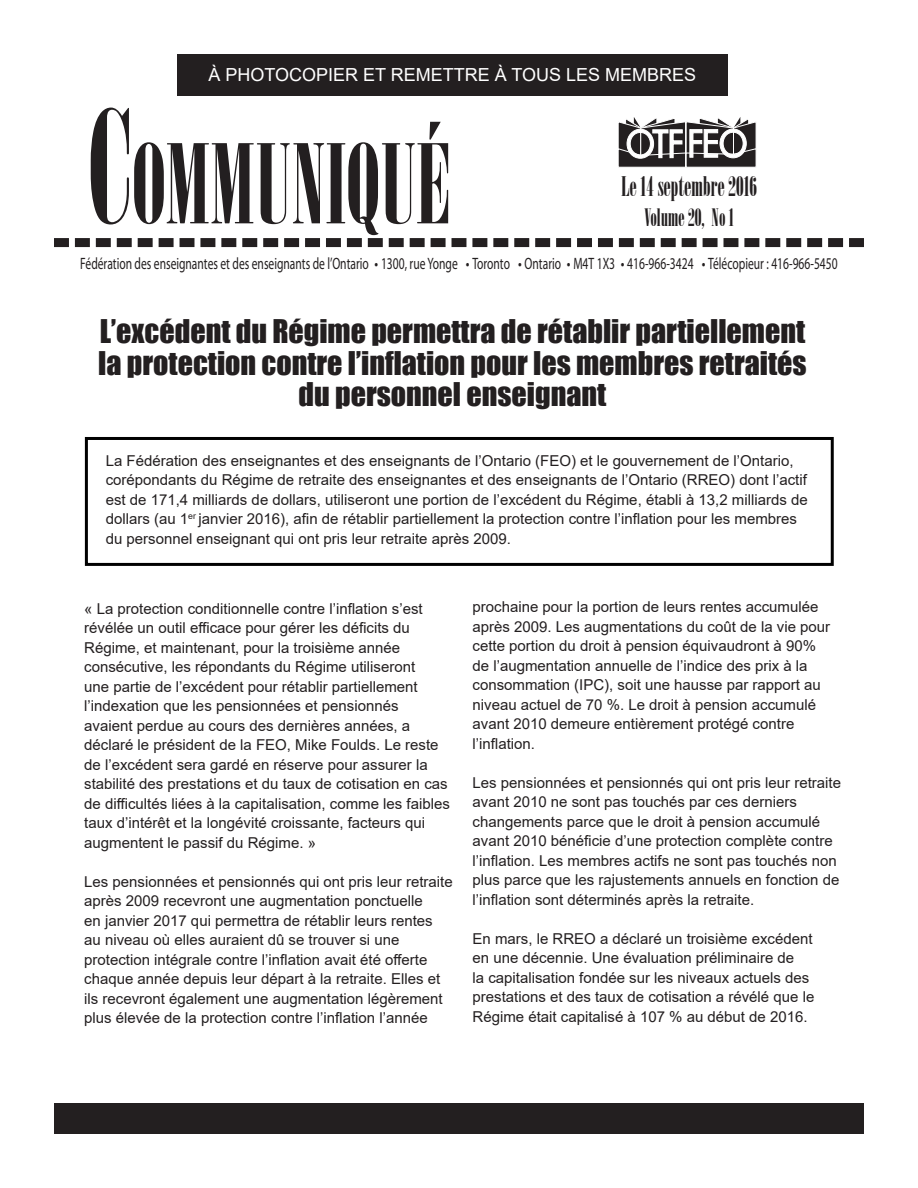
<style>
.page{position:relative;width:918px;height:1188px;background:#fff}
.page>*{position:absolute;margin:0;border:0;box-sizing:border-box;transform-origin:0 0}
.t1{font:109.2px "Bodoni MT Poster Compressed";color:#231f20}
.t2{font:30px/31.5px "Impact";color:#231f20;text-align:center}
.t3{font:27px "Bodoni MT Poster Compressed";color:#231f20}
.t4{font:24px "Bodoni MT Poster Compressed";color:#231f20}
.t5{font:18px "Arial";color:#fff}
.t6{font:16.5px "Myriad Pro";color:#231f20;scale:.7 1}
.t7{font:15px/19.5px "Arial";color:#231f20}
.s1{font-size:156px}
</style>
<div class="page">
<svg style="left:54px;top:238px;width:810px;height:9px"></svg>
<svg style="left:618px;top:117px;width:138px;height:51px"></svg>
<div style="left:178px;top:54px;width:550px;height:41px;background:#231f20"></div>
<div style="left:85px;top:437px;width:749px;height:129px;border:3px solid #000"></div>
<div style="left:54px;top:1104px;width:810px;height:30px;background:#231f20"></div>
<p class="t5" style="left:208px;top:62px;width:489px">À PHOTOCOPIER ET REMETTRE À TOUS LES MEMBRES</p>
<h1 class="t1" style="left:88px;top:122px;width:363px"><span class="s1">C</span>OMMUNIQUÉ</h1>
<p class="t6" style="left:80px;top:253px;width:1084px">Fédération des enseignantes et des enseignants de l’Ontario • 1300, rue Yonge • Toronto • Ontario • M4T 1X3 • 416-966-3424 • Télécopieur : 416-966-5450</p>
<h3 class="t3" style="left:621px;top:171px;width:137px">Le 14 septembre 2016</h3>
<h3 class="t4" style="left:644px;top:204px;width:91px">Volume 20, No 1</h3>
<h2 class="t2" style="left:98px;top:315px;width:710px">L’excédent du Régime permettra de rétablir partiellement la protection contre l’inflation pour les membres retraités du personnel enseignant</h2>
<p class="t7" style="left:106px;top:451px;width:703px">La Fédération des enseignantes et des enseignants de l’Ontario (FEO) et le gouvernement de l’Ontario, corépondants du Régime de retraite des enseignantes et des enseignants de l’Ontario (RREO) dont l’actif est de 171,4 milliards de dollars, utiliseront une portion de l’excédent du Régime, établi à 13,2 milliards de dollars (au 1<sup>er</sup> janvier 2016), afin de rétablir partiellement la protection contre l’inflation pour les membres du personnel enseignant qui ont pris leur retraite après 2009.</p>
<p class="t7" style="left:84px;top:598px;width:367px">« La protection conditionnelle contre l’inflation s’est révélée un outil efficace pour gérer les déficits du Régime, et maintenant, pour la troisième année consécutive, les répondants du Régime utiliseront<br>une partie de l’excédent pour rétablir partiellement l’indexation que les pensionnées et pensionnés avaient perdue au cours des dernières années, a déclaré le président de la FEO, Mike Foulds. Le reste de l’excédent sera gardé en réserve pour assurer la stabilité des prestations et du taux de cotisation en cas de difficultés liées à la capitalisation, comme les faibles taux d’intérêt et la longévité croissante, facteurs qui augmentent le passif du Régime. »</p>
<p class="t7" style="left:84px;top:871px;width:370px">Les pensionnées et pensionnés qui ont pris leur retraite après 2009 recevront une augmentation ponctuelle<br>en janvier 2017 qui permettra de rétablir leurs rentes au niveau où elles auraient dû se trouver si une protection intégrale contre l’inflation avait été offerte chaque année depuis leur départ à la retraite. Elles et ils recevront également une augmentation légèrement plus élevée de la protection contre l’inflation l’année</p>
<p class="t7" style="left:473px;top:597px;width:359px">prochaine pour la portion de leurs rentes accumulée après 2009. Les augmentations du coût de la vie pour cette portion du droit à pension équivaudront à 90% de l’augmentation annuelle de l’indice des prix à la consommation (IPC), soit une hausse par rapport au niveau actuel de 70 %. Le droit à pension accumulé avant 2010 demeure entièrement protégé contre l’inflation.</p>
<p class="t7" style="left:473px;top:773px;width:370px">Les pensionnées et pensionnés qui ont pris leur retraite avant 2010 ne sont pas touchés par ces derniers changements parce que le droit à pension accumulé avant 2010 bénéficie d’une protection complète contre l’inflation. Les membres actifs ne sont pas touchés non plus parce que les rajustements annuels en fonction de l’inflation sont déterminés après la retraite.</p>
<p class="t7" style="left:473px;top:929px;width:343px">En mars, le RREO a déclaré un troisième excédent en une décennie. Une évaluation préliminaire de<br>la capitalisation fondée sur les niveaux actuels des prestations et des taux de cotisation a révélé que le Régime était capitalisé à 107 % au début de 2016.</p>
</div>
